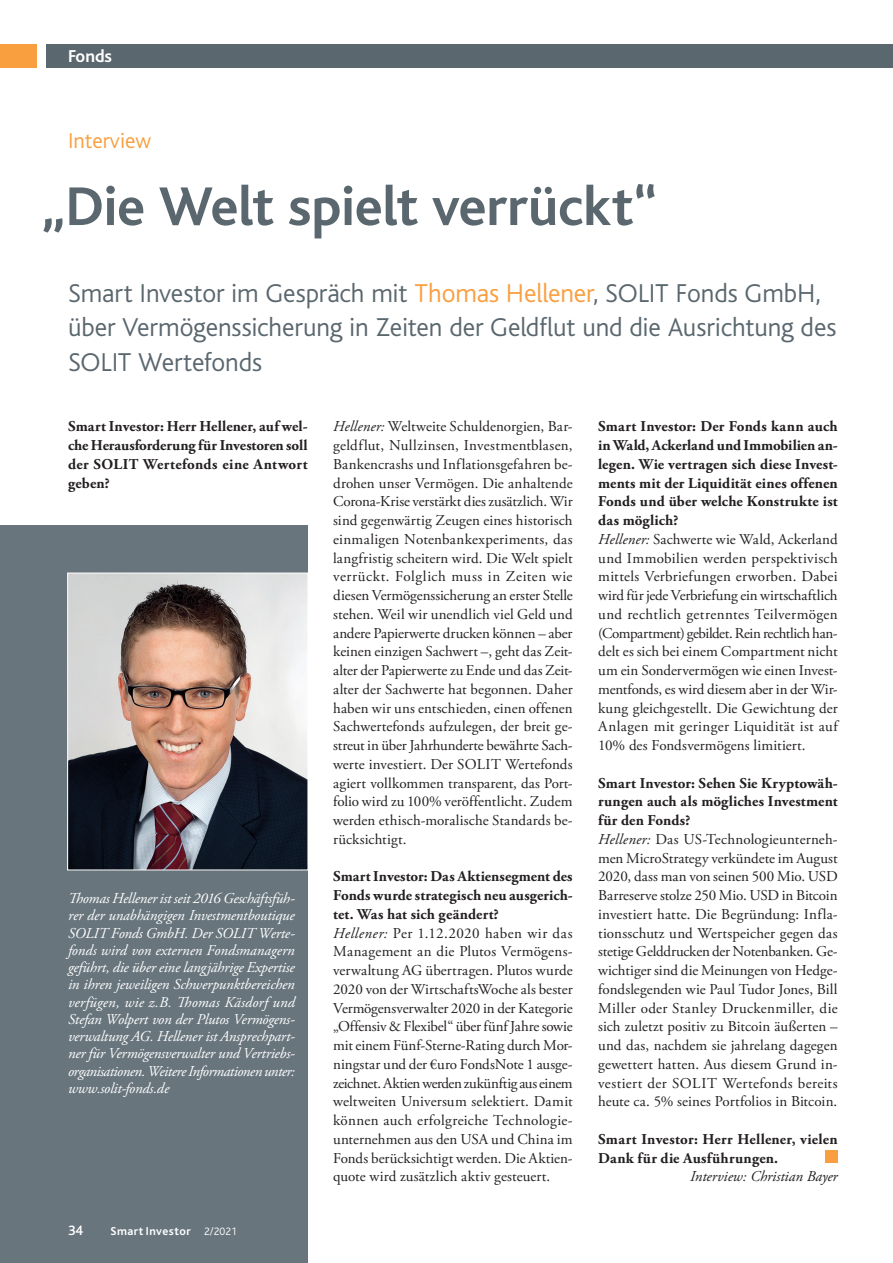
<style>
.page{position:relative;width:893px;height:1263px;background:#fff}
.page>*{position:absolute;margin:0;border:0;box-sizing:border-box;transform-origin:0 0}
._01-Headline{font:700 57px "Bliss";letter-spacing:-.01em;color:#5a676e}
._01d-Intro{font:300 27px/34.5px "Bliss";letter-spacing:-.005em;color:#5a676e}
._01c-Oberzeile{font:300 22.5px "Bliss";color:#f99f40}
.t1{font:700 18px "Bliss";color:#fff}
._04-Mengentext{font:15px/18.8px "Adobe Garamond Pro";letter-spacing:.01em;color:#231f20;text-align:justify}
._04-Mengentext-oA{font:700 15px/18.8px "Adobe Garamond Pro";letter-spacing:.01em;color:#231f20;text-align:justify}
._07-PersonentextBalk{font:italic 15px/17.2px "Adobe Garamond Pro";letter-spacing:-.03em;color:#fff;text-align:justify}
.AutorEnde{font:italic 15px "Adobe Garamond Pro";color:#231f20}
.t2{font:500 14.25px "Bliss";color:#fff}
.t3{font:700 12px "Bliss";letter-spacing:.04em;color:#fff}
.t4{font:300 11.25px "Bliss";color:#fff}
.s1{color:#f99f40}
.s2{font-style:italic}
</style>
<div class="page">
<div style="left:0;top:525px;width:308px;height:738px;background:#68757d"></div>
<img style="left:67px;top:572px;width:241px;height:299px">
<div style="left:825px;top:1150px;width:13px;height:13px;background:#f99f40"></div>
<div style="left:47px;top:45px;width:846px;height:23px;background:#5a676e"></div>
<div style="left:0;top:45px;width:37px;height:23px;background:#f99f40"></div>
<p class="t1" style="left:68px;top:47px;width:46px">Fonds</p>
<p class="_01c-Oberzeile" style="left:68px;top:129px;width:85px">Interview</p>
<p class="_01-Headline" style="left:41px;top:177px;width:618px">„Die Welt spielt verrückt“</p>
<p class="_01d-Intro" style="left:68px;top:276px;width:770px">Smart Investor im Gespräch mit <span class="s1">Thomas Hellener</span>, SOLIT Fonds GmbH, über Vermögenssicherung in Zeiten der Geldflut und die Ausrichtung des<br>SOLIT Wertefonds</p>
<p class="_04-Mengentext-oA" style="left:68px;top:417px;width:241px">Smart Investor: Herr Hellener, auf wel&shy;che Herausforderung für Investoren soll der SOLIT Wertefonds eine Antwort geben?</p>
<p class="_07-PersonentextBalk" style="left:68px;top:890px;width:228px">Thomas Hellener ist seit 2016 Geschäftsfüh&shy;rer der unabhängigen Investmentboutique SOLIT Fonds GmbH. Der SOLIT Werte&shy;fonds wird von externen Fondsmanagern geführt, die über eine langjährige Expertise in ihren jeweiligen Schwerpunktbereichen verfügen, wie z.B. Thomas Käsdorf und Stefan Wolpert von der Plutos Vermögens&shy;verwaltung AG. Hellener ist Ansprechpart&shy;ner für Vermögensverwalter und Vertriebs&shy;organisationen. Weitere Informationen unter: www.solit-fonds.de</p>
<p class="t2" style="left:68px;top:1223px;width:17px">34</p>
<p class="t3" style="left:111px;top:1225px;width:82px">Smart Investor</p>
<p class="t4" style="left:204px;top:1226px;width:34px">2/2021</p>
<p class="_04-Mengentext" style="left:333px;top:418px;width:241px"><span class="s2">Hellener:</span> Weltweite Schuldenorgien, Bar&shy;geldflut, Nullzinsen, Investmentblasen, Bankencrashs und Inflationsgefahren be&shy;drohen unser Vermögen. Die anhaltende Corona-Krise verstärkt dies zusätzlich. Wir sind gegenwärtig Zeugen eines historisch einmaligen Notenbankexperiments, das langfristig scheitern wird. Die Welt spielt verrückt. Folglich muss in Zeiten wie diesen Vermögenssicherung an erster Stelle stehen. Weil wir unendlich viel Geld und andere Papierwerte drucken können – aber keinen einzigen Sachwert –, geht das Zeit&shy;alter der Papierwerte zu Ende und das Zeit&shy;alter der Sachwerte hat begonnen. Daher haben wir uns entschieden, einen offenen Sachwertefonds aufzulegen, der breit ge&shy;streut in über Jahrhunderte bewährte Sach&shy;werte investiert. Der SOLIT Wertefonds agiert vollkommen transparent, das Port&shy;folio wird zu 100% veröffentlicht. Zudem werden ethisch-moralische Standards be&shy;rücksichtigt.</p>
<p class="_04-Mengentext-oA" style="left:333px;top:867px;width:241px">Smart Investor: Das Aktiensegment des Fonds wurde strategisch neu ausgerich&shy;tet. Was hat sich geändert?</p>
<p class="_04-Mengentext" style="left:333px;top:924px;width:241px"><span class="s2">Hellener:</span> Per 1.12.2020 haben wir das Management an die Plutos Vermögens&shy;verwaltung AG übertragen. Plutos wurde 2020 von der WirtschaftsWoche als bester Vermögensverwalter 2020 in der Kategorie „Offensiv &amp; Flexibel“ über fünf Jahre sowie mit einem Fünf-Sterne-Rating durch Mor&shy;ningstar und der €uro FondsNote 1 ausge&shy;zeichnet. Aktien werden zukünftig aus einem weltweiten Universum selektiert. Damit können auch erfolgreiche Technologie&shy;unternehmen aus den USA und China im Fonds berücksichtigt werden. Die Aktien&shy;quote wird zusätzlich aktiv gesteuert.</p>
<p class="_04-Mengentext-oA" style="left:598px;top:417px;width:241px">Smart Investor: Der Fonds kann auch in Wald, Ackerland und Immobilien an&shy;legen. Wie vertragen sich diese Invest&shy;ments mit der Liquidität eines offenen Fonds und über welche Konstrukte ist das möglich?</p>
<p class="_04-Mengentext" style="left:598px;top:530px;width:241px"><span class="s2">Hellener:</span> Sachwerte wie Wald, Ackerland und Immobilien werden perspektivisch mittels Verbriefungen erworben. Dabei wird für jede Verbriefung ein wirtschaftlich und rechtlich getrenntes Teilvermögen (Compartment) gebildet. Rein rechtlich han&shy;delt es sich bei einem Compartment nicht um ein Sondervermögen wie einen Invest&shy;mentfonds, es wird diesem aber in der Wir&shy;kung gleichgestellt. Die Gewichtung der Anlagen mit geringer Liquidität ist auf 10% des Fondsvermögens limitiert.</p>
<p class="_04-Mengentext-oA" style="left:598px;top:774px;width:241px">Smart Investor: Sehen Sie Kryptowäh&shy;rungen auch als mögliches Investment für den Fonds?</p>
<p class="_04-Mengentext" style="left:598px;top:830px;width:241px"><span class="s2">Hellener:</span> Das US-Technologieunterneh&shy;men MicroStrategy verkündete im August 2020, dass man von seinen 500 Mio. USD Barreserve stolze 250 Mio. USD in Bitcoin investiert hatte. Die Begründung: Infla&shy;tionsschutz und Wertspeicher gegen das stetige Gelddrucken der Notenbanken. Ge&shy;wichtiger sind die Meinungen von Hedge&shy;fondslegenden wie Paul Tudor Jones, Bill Miller oder Stanley Druckenmiller, die sich zuletzt positiv zu Bitcoin äußerten – und das, nachdem sie jahrelang dagegen gewettert hatten. Aus diesem Grund in&shy;vestiert der SOLIT Wertefonds bereits heute ca. 5% seines Portfolios in Bitcoin.</p>
<p class="_04-Mengentext-oA" style="left:598px;top:1130px;width:241px">Smart Investor: Herr Hellener, vielen<br>Dank für die Ausführungen.</p>
<p class="AutorEnde" style="left:690px;top:1167px;width:149px">Interview: Christian Bayer</p>
</div>
